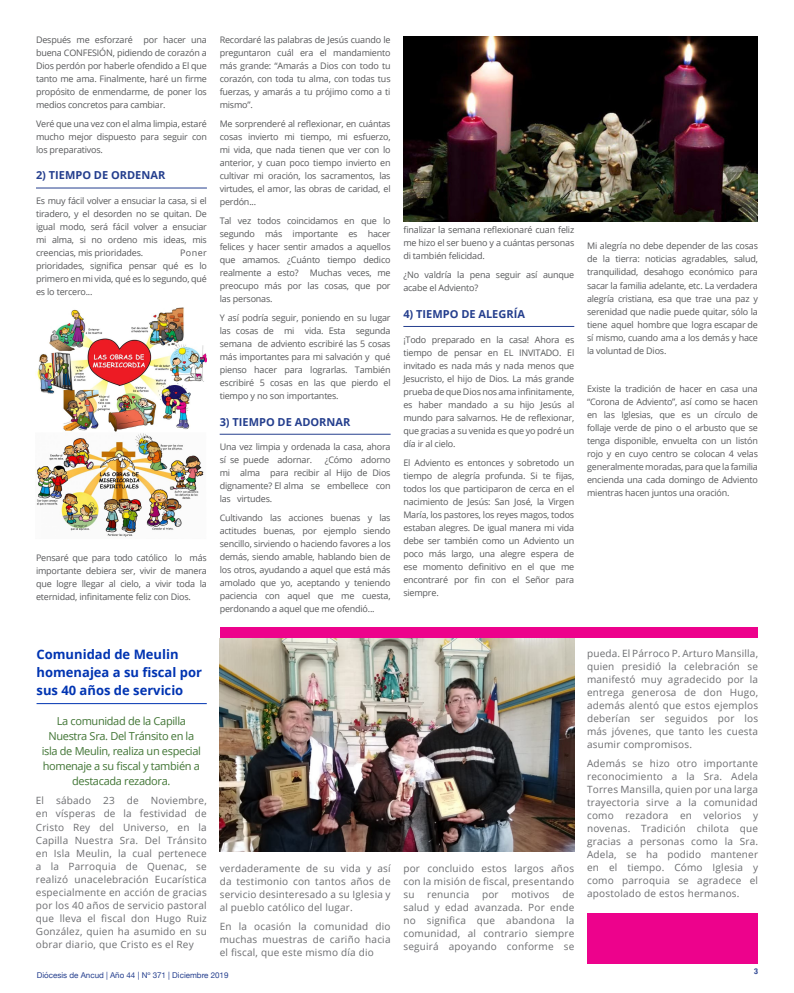
<style>
.page{position:relative;width:794px;height:993px;background:#fff}
.page>*{position:absolute;margin:0;border:0;box-sizing:border-box;transform-origin:0 0}
.t1{font:700 13px/18px "Open Sans";color:#0034b2}
.t2{font:11px/15px "Open Sans";letter-spacing:-.03em;color:#417535;text-align:center}
.t3{font:700 11px "Open Sans";color:#253f8e}
.t4{font:10px/13px "Open Sans";letter-spacing:.02em;color:#6c6d70;text-align:justify}
.t5{font:9px/13px "Open Sans";letter-spacing:-.02em;color:#57585a;text-align:justify}
.t6{font:8px "Helvetica Neue";color:#253f8e}
.t7{font:700 condensed 8px "Helvetica Neue";color:#253f8e}
</style>
<div class="page">
<hr style="left:36px;top:188px;width:171px;height:1px;background:#253f8e">
<hr style="left:220px;top:434px;width:170px;height:1px;background:#253f8e">
<hr style="left:403px;top:326px;width:171px;height:1px;background:#253f8e">
<div style="left:587px;top:912px;width:171px;height:51px;background:#ed028c"></div>
<img style="left:36px;top:307px;width:171px;height:230px">
<img style="left:403px;top:36px;width:355px;height:185px">
<hr style="left:37px;top:703px;width:170px;height:1px;background:#0034b2">
<img style="left:220px;top:638px;width:354px;height:213px">
<div style="left:220px;top:627px;width:537px;height:10px;background:#ed028c"></div>
<p class="t5" style="left:36px;top:33px;width:172px">Después me esforzaré por hacer una buena CONFESIÓN, pidiendo de corazón a Dios perdón por haberle ofendido a El que tanto me ama. Finalmente, haré un firme propósito de enmendarme, de poner los medios concretos para cambiar.</p>
<p class="t5" style="left:36px;top:117px;width:172px">Veré que una vez con el alma limpia, estaré mucho mejor dispuesto para seguir con los preparativos.</p>
<p class="t3" style="left:36px;top:167px;width:131px">2) TIEMPO DE ORDENAR</p>
<p class="t5" style="left:36px;top:194px;width:172px">Es muy fácil volver a ensuciar la casa, si el tiradero, y el desorden no se quitan. De igual modo, será fácil volver a ensuciar mi alma, si no ordeno mis ideas, mis creencias, mis prioridades.</p>
<p class="t5" style="left:36px;top:246px;width:172px;text-indent:144px">Poner prioridades, significa pensar qué es lo primero en mi vida, qué es lo segundo, qué es lo tercero...</p>
<p class="t5" style="left:36px;top:551px;width:172px">Pensaré que para todo católico lo más importante debiera ser, vivir de manera que logre llegar al cielo, a vivir toda la eternidad, infinitamente feliz con Dios.</p>
<p class="t5" style="left:220px;top:33px;width:172px">Recordaré las palabras de Jesús cuando le preguntaron cuál era el mandamiento más grande: “Amarás a Dios con todo tu corazón, con toda tu alma, con todas tus fuerzas, y amarás a tu prójimo como a ti mismo”.</p>
<p class="t5" style="left:220px;top:117px;width:172px">Me sorprenderé al reflexionar, en cuántas cosas invierto mi tiempo, mi esfuerzo, mi vida, que nada tienen que ver con lo anterior, y cuan poco tiempo invierto en cultivar mi oración, los sacramentos, las virtudes, el amor, las obras de caridad, el perdón...</p>
<p class="t5" style="left:220px;top:214px;width:172px">Tal vez todos coincidamos en que lo segundo más importante es hacer felices y hacer sentir amados a aquellos que amamos. ¿Cuánto tiempo dedico realmente a esto?</p>
<p class="t5" style="left:220px;top:266px;width:172px;text-indent:90px">Muchas veces, me preocupo más por las cosas, que por las personas.</p>
<p class="t5" style="left:220px;top:311px;width:172px">Y así podría seguir, poniendo en su lugar las cosas de mi vida. Esta segunda semana de adviento escribiré las 5 cosas más importantes para mi salvación y qué pienso hacer para lograrlas. También escribiré 5 cosas en las que pierdo el tiempo y no son importantes.</p>
<p class="t3" style="left:220px;top:413px;width:132px">3) TIEMPO DE ADORNAR</p>
<p class="t5" style="left:220px;top:440px;width:172px">Una vez limpia y ordenada la casa, ahora sí se puede adornar.</p>
<p class="t5" style="left:220px;top:453px;width:172px;text-indent:105px">¿Cómo adorno mi alma para recibir al Hijo de Dios dignamente? El alma se embellece con las virtudes.</p>
<p class="t5" style="left:220px;top:511px;width:172px">Cultivando las acciones buenas y las actitudes buenas, por ejemplo siendo sencillo, sirviendo o haciendo favores a los demás, siendo amable, hablando bien de los otros, ayudando a aquel que está más amolado que yo, aceptando y teniendo paciencia con aquel que me cuesta, perdonando a aquel que me ofendió...</p>
<p class="t5" style="left:403px;top:223px;width:172px">finalizar la semana reflexionaré cuan feliz me hizo el ser bueno y a cuántas personas di también felicidad.</p>
<p class="t5" style="left:403px;top:268px;width:172px">¿No valdría la pena seguir así aunque acabe el Adviento?</p>
<p class="t3" style="left:403px;top:306px;width:123px">4) TIEMPO DE ALEGRÍA</p>
<p class="t5" style="left:403px;top:332px;width:172px">¡Todo preparado en la casa! Ahora es tiempo de pensar en EL INVITADO. El invitado es nada más y nada menos que Jesucristo, el hijo de Dios. La más grande prueba de que Dios nos ama infinitamente, es haber mandado a su hijo Jesús al mundo para salvarnos. He de reflexionar, que gracias a su venida es que yo podré un día ir al cielo.</p>
<p class="t5" style="left:403px;top:455px;width:172px">El Adviento es entonces y sobretodo un tiempo de alegría profunda. Si te fijas, todos los que participaron de cerca en el nacimiento de Jesús: San José, la Virgen María, los pastores, los reyes magos, todos estaban alegres. De igual manera mi vida debe ser también como un Adviento un poco más largo, una alegre espera de ese momento definitivo en el que me encontraré por fin con el Señor para siempre.</p>
<p class="t5" style="left:587px;top:239px;width:172px">Mi alegría no debe depender de las cosas de la tierra: noticias agradables, salud, tranquilidad, desahogo económico para sacar la familia adelante, etc. La verdadera alegría cristiana, esa que trae una paz y serenidad que nadie puede quitar, sólo la tiene aquel hombre que logra escapar de sí mismo, cuando ama a los demás y hace la voluntad de Dios.</p>
<p class="t5" style="left:587px;top:381px;width:172px">Existe la tradición de hacer en casa una “Corona de Adviento”, así como se hacen en las Iglesias, que es un círculo de follaje verde de pino o el arbusto que se tenga disponible, envuelta con un listón rojo y en cuyo centro se colocan 4 velas generalmente moradas, para que la familia encienda una cada domingo de Adviento mientras hacen juntos una oración.</p>
<p class="t1" style="left:37px;top:644px;width:167px">Comunidad de Meulin homenajea a su fiscal por sus 40 años de servicio</p>
<p class="t2" style="left:42px;top:713px;width:161px">La comunidad de la Capilla<br>Nuestra Sra. Del Tránsito en la isla de Meulin, realiza un especial homenaje a su fiscal y también a destacada rezadora.</p>
<p class="t4" style="left:36px;top:793px;width:172px">El sábado 23 de Noviembre, en vísperas de la festividad de Cristo Rey del Universo, en la Capilla Nuestra Sra. Del Tránsito en Isla Meulin, la cual pertenece a la Parroquia de Quenac, se realizó unacelebración Eucarística especialmente en acción de gracias por los 40 años de servicio pastoral que lleva el fiscal don Hugo Ruiz González, quien ha asumido en su obrar diario, que Cristo es el Rey</p>
<p class="t4" style="left:220px;top:860px;width:172px">verdaderamente de su vida y así da testimonio con tantos años de servicio desinteresado a su Iglesia y al pueblo católico del lugar.</p>
<p class="t4" style="left:220px;top:918px;width:172px">En la ocasión la comunidad dio muchas muestras de cariño hacia el fiscal, que este mismo día dio</p>
<p class="t6" style="left:37px;top:968px;width:193px">Diócesis de Ancud | Año 44 | Nº 371 | Diciembre 2019</p>
<p class="t4" style="left:403px;top:860px;width:172px">por concluido estos largos años con la misión de fiscal, presentando su</p>
<p class="t4" style="left:403px;top:886px;width:172px;text-indent:159px">de salud y edad avanzada. Por ende no significa que abandona la comunidad, al contrario siempre seguirá apoyando conforme se</p>
<p class="t4" style="left:427px;top:886px;width:44px">renuncia</p>
<p class="t4" style="left:482px;top:886px;width:18px">por</p>
<p class="t4" style="left:511px;top:886px;width:40px">motivos</p>
<p class="t4" style="left:587px;top:646px;width:173px">pueda. El Párroco P. Arturo Mansilla, quien presidió la celebración se manifestó muy agradecido por la entrega generosa de don Hugo, además alentó que estos ejemplos deberían ser seguidos por los más jóvenes, que tanto les cuesta asumir compromisos.</p>
<p class="t4" style="left:587px;top:756px;width:173px">Además se hizo otro importante reconocimiento a la Sra. Adela Torres Mansilla, quien por una larga trayectoria sirve a la comunidad como rezadora en velorios y novenas. Tradición chilota que gracias a personas como la Sra.<br>Adela, se ha podido mantener en el tiempo. Cómo Iglesia y como parroquia se agradece el apostolado de estos hermanos.</p>
<p class="t7" style="left:754px;top:964px;width:5px">3</p>
</div>
